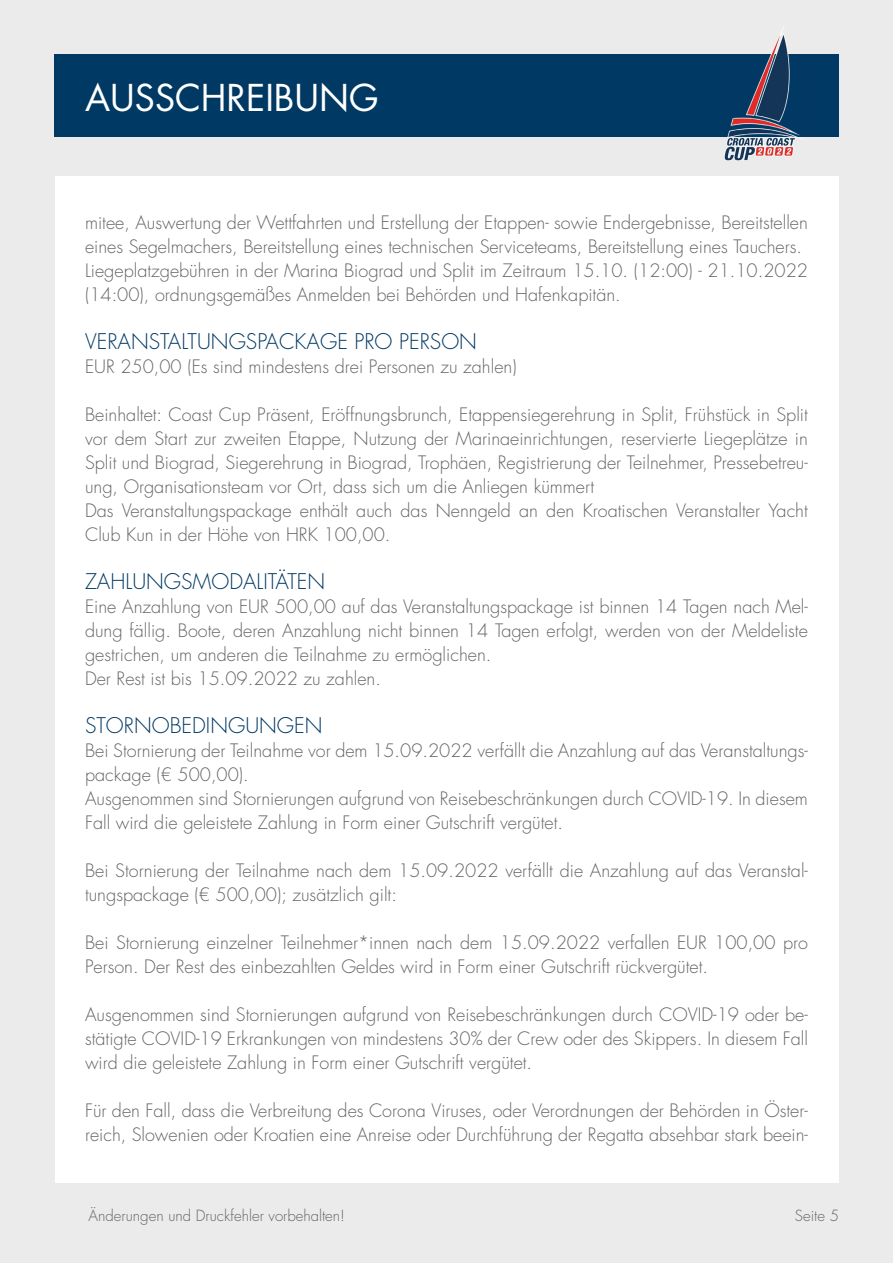
<style>
.page{position:relative;width:893px;height:1263px;background:#ebebec}
.page>*{position:absolute;margin:0;border:0;box-sizing:border-box;transform-origin:0 0}
.t1{font:36px "Futura Std";color:#fff}
.t2{font:300 21px "Futura Std";color:#003964}
.t3{font:300 18px/24px "Futura Std";color:#636466}
.t4{font:300 15px "Futura Std";color:#636466}
</style>
<div class="page">
<div style="left:54px;top:54px;width:785px;height:82px;background:#003964"></div>
<div style="left:55px;top:176px;width:784px;height:1007px;background:#fff"></div>
<img style="left:724px;top:29px;width:79px;height:132px">
<h1 class="t1" style="left:85px;top:75px;width:295px">AUSSCHREIBUNG</h1>
<p class="t3" style="left:85px;top:211px;width:724px">mitee, Auswertung der Wettfahrten und Erstellung der Etappen- sowie Endergebnisse, Bereitstellen eines Segelmachers, Bereitstellung eines technischen Serviceteams, Bereitstellung eines Tauchers.<br>Liegeplatzgebühren in der Marina Biograd und Split im Zeitraum 15.10. (12:00) - 21.10.2022 (14:00), ordnungsgemäßes Anmelden bei Behörden und Hafenkapitän.</p>
<p class="t2" style="left:85px;top:329px;width:393px">VERANSTALTUNGSPACKAGE PRO PERSON</p>
<p class="t3" style="left:85px;top:355px;width:433px">EUR 250,00 (Es sind mindestens drei Personen zu zahlen)</p>
<p class="t3" style="left:85px;top:403px;width:724px">Beinhaltet: Coast Cup Präsent, Eröffnungsbrunch, Etappensiegerehrung in Split, Frühstück in Split vor dem Start zur zweiten Etappe, Nutzung der Marinaeinrichtungen, reservierte Liegeplätze in Split und Biograd, Siegerehrung in Biograd, Trophäen, Registrierung der Teilnehmer, Pressebetreu&shy;ung, Organisationsteam vor Ort, dass sich um die Anliegen kümmert<br>Das Veranstaltungspackage enthält auch das Nenngeld an den Kroatischen Veranstalter Yacht Club Kun in der Höhe von HRK 100,00.</p>
<p class="t2" style="left:85px;top:569px;width:242px">ZAHLUNGSMODALITÄTEN</p>
<p class="t3" style="left:85px;top:595px;width:724px">Eine Anzahlung von EUR 500,00 auf das Veranstaltungspackage ist binnen 14 Tagen nach Mel&shy;dung fällig. Boote, deren Anzahlung nicht binnen 14 Tagen erfolgt, werden von der Meldeliste gestrichen, um anderen die Teilnahme zu ermöglichen.<br>Der Rest ist bis 15.09.2022 zu zahlen.</p>
<p class="t2" style="left:85px;top:713px;width:239px">STORNOBEDINGUNGEN</p>
<p class="t3" style="left:85px;top:739px;width:724px">Bei Stornierung der Teilnahme vor dem 15.09.2022 verfällt die Anzahlung auf das Veranstaltungs&shy;package (€ 500,00).<br>Ausgenommen sind Stornierungen aufgrund von Reisebeschränkungen durch COVID-19. In diesem Fall wird die geleistete Zahlung in Form einer Gutschrift vergütet.</p>
<p class="t3" style="left:85px;top:859px;width:724px">Bei Stornierung der Teilnahme nach dem 15.09.2022 verfällt die Anzahlung auf das Veranstal&shy;tungspackage (€ 500,00); zusätzlich gilt:</p>
<p class="t3" style="left:85px;top:931px;width:724px">Bei Stornierung einzelner Teilnehmer*innen nach dem 15.09.2022 verfallen EUR 100,00 pro<br>Person. Der Rest des einbezahlten Geldes wird in Form einer Gutschrift rückvergütet.</p>
<p class="t3" style="left:85px;top:1003px;width:724px;text-align:justify">Ausgenommen sind Stornierungen aufgrund von Reisebeschränkungen durch COVID-19 oder be&shy;stätigte COVID-19 Erkrankungen von mindestens 30% der Crew oder des Skippers. In diesem Fall wird die geleistete Zahlung in Form einer Gutschrift vergütet.</p>
<p class="t3" style="left:85px;top:1099px;width:724px">Für den Fall, dass die Verbreitung des Corona Viruses, oder Verordnungen der Behörden in Öster&shy;reich, Slowenien oder Kroatien eine Anreise oder Durchführung der Regatta absehbar stark beein-</p>
<p class="t4" style="left:89px;top:1207px;width:258px">Änderungen und Druckfehler vorbehalten!</p>
<p class="t4" style="left:795px;top:1207px;width:46px">Seite 5</p>
</div>
